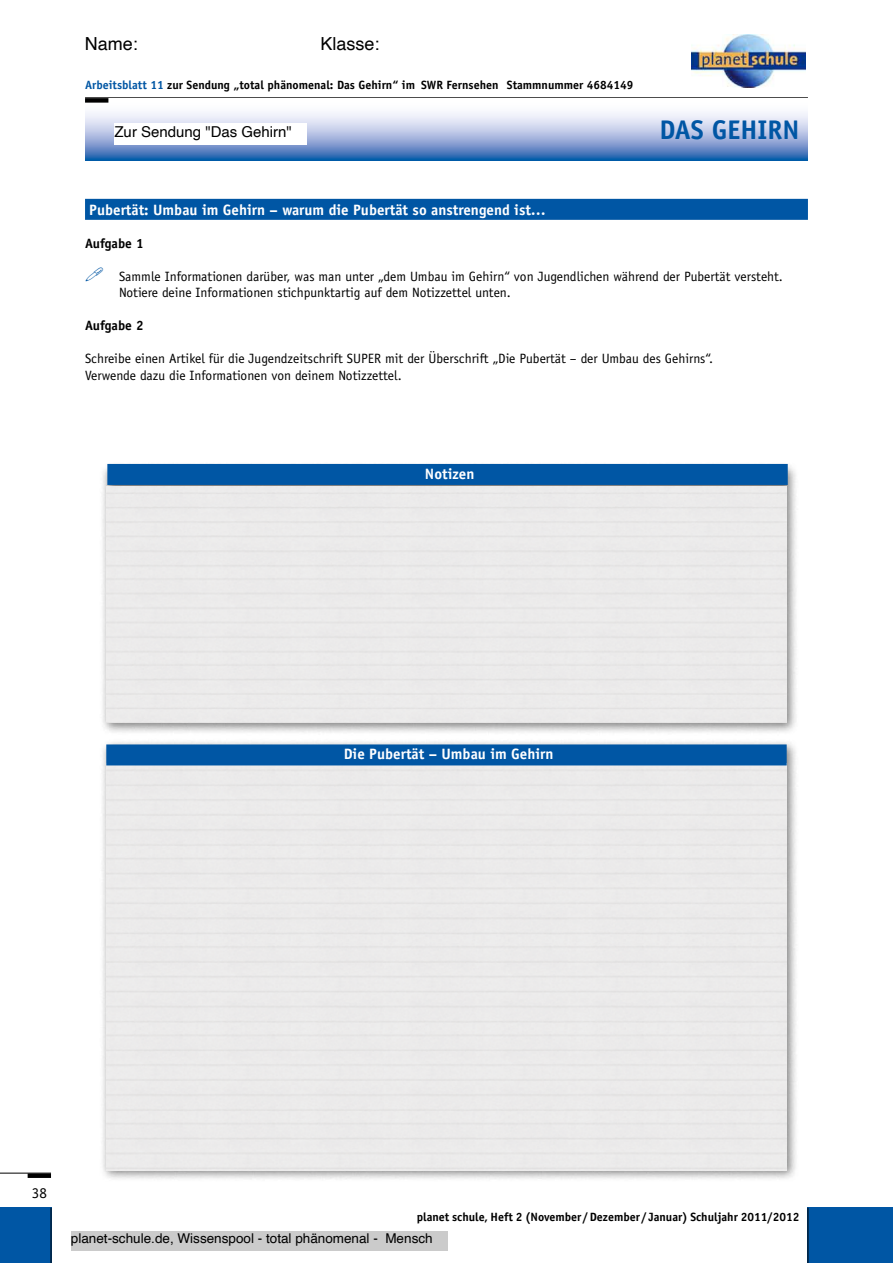
<style>
.page{position:relative;width:893px;height:1263px;background:#fff}
.page>*{position:absolute;margin:0;border:0;box-sizing:border-box;transform-origin:0 0}
.t1{font:700 27px "Officina Sans Std";color:#0056a4}
.t2{font:18px "Helvetica";color:#000}
.t3{font:700 15px "Officina Sans Std";color:#fff}
.t4{font:15px "Helvetica";color:#000}
.t5{font:15px "Officina Sans Std";color:#000}
.t6{font:13.5px/16.5px "Officina Sans Std";color:#000}
.t7{font:13.5px "Helvetica";color:#000}
.t8{font:700 13.5px "Officina Sans Std";color:#000}
.t9{font:700 12px "Officina Sans Std";color:#000}
.s1{color:#0056a4}
</style>
<div class="page">
<hr style="left:85px;top:97px;width:723px;height:1px;background:#000">
<div style="left:808px;top:1208px;width:85px;height:55px;background:#0056a4"></div>
<hr style="left:807px;top:1208px;width:1px;height:55px;background:#000">
<svg style="left:85px;top:99px;width:723px;height:62px"></svg>
<hr style="left:0;top:1173px;width:51px;height:1px;background:#000">
<div style="left:28px;top:1173px;width:23px;height:5px;background:#000"></div>
<div style="left:85px;top:98px;width:23px;height:5px;background:#000"></div>
<div style="left:0;top:1208px;width:51px;height:55px;background:#0056a4"></div>
<hr style="left:51px;top:1208px;width:1px;height:55px;background:#000">
<div style="left:85px;top:199px;width:723px;height:21px;background:#0056a4"></div>
<div style="left:100px;top:462px;width:699px;height:274px;background:#000;opacity:.5"></div>
<div style="left:106px;top:487px;width:680px;height:236px;background:#ebeaea"></div>
<div style="left:100px;top:738px;width:699px;height:444px;background:#000;opacity:.5"></div>
<div style="left:106px;top:765px;width:680px;height:405px;background:#ebeaeb"></div>
<div style="left:106px;top:744px;width:681px;height:21px;background:#0056a4"></div>
<div style="left:107px;top:464px;width:681px;height:21px;background:#0056a4"></div>
<img style="left:692px;top:34px;width:114px;height:53px">
<div style="left:114px;top:123px;width:193px;height:21px;background:#fff"></div>
<div style="left:71px;top:1231px;width:377px;height:20px;background:#cbcbcb"></div>
<h2 class="t2" style="left:85px;top:36px;width:55px">Name:</h2>
<h2 class="t2" style="left:320px;top:36px;width:61px">Klasse:</h2>
<p class="t9" style="left:85px;top:78px;width:550px"><span class="s1">Arbeitsblatt 11</span> zur Sendung „total phänomenal: Das Gehirn“ im SWR Fernsehen Stammnummer 4684149</p>
<p class="t4" style="left:114px;top:125px;width:179px">Zur Sendung "Das Gehirn"</p>
<h1 class="t1" style="left:659px;top:113px;width:142px">Das gehirn</h1>
<p class="t3" style="left:89px;top:200px;width:458px">Pubertät: Umbau im Gehirn – warum die Pubertät so anstrengend ist…</p>
<p class="t8" style="left:85px;top:234px;width:60px">Aufgabe 1</p>
<p class="t6" style="left:119px;top:268px;width:665px">Sammle Informationen darüber, was man unter „dem Umbau im Gehirn“ von Jugendlichen während der Pubertät versteht.<br>Notiere deine Informationen stichpunktartig auf dem Notizzettel unten.</p>
<p class="t8" style="left:85px;top:317px;width:60px">Aufgabe 2</p>
<p class="t6" style="left:85px;top:350px;width:629px">Schreibe einen Artikel für die Jugendzeitschrift SUPER mit der Überschrift „Die Pubertät – der Umbau des Gehirns“.<br>Verwende dazu die Informationen von deinem Notizzettel.</p>
<p class="t3" style="left:425px;top:464px;width:51px">Notizen</p>
<p class="t3" style="left:344px;top:745px;width:211px">Die Pubertät – Umbau im Gehirn</p>
<p class="t5" style="left:32px;top:1184px;width:16px">38</p>
<p class="t9" style="left:417px;top:1209px;width:384px">planet schule, Heft 2 (November /Dezember / Januar) Schuljahr 2011/2012</p>
<p class="t7" style="left:71px;top:1233px;width:363px">planet-schule.de, Wissenspool - total phänomenal - Mensch</p>
</div>
